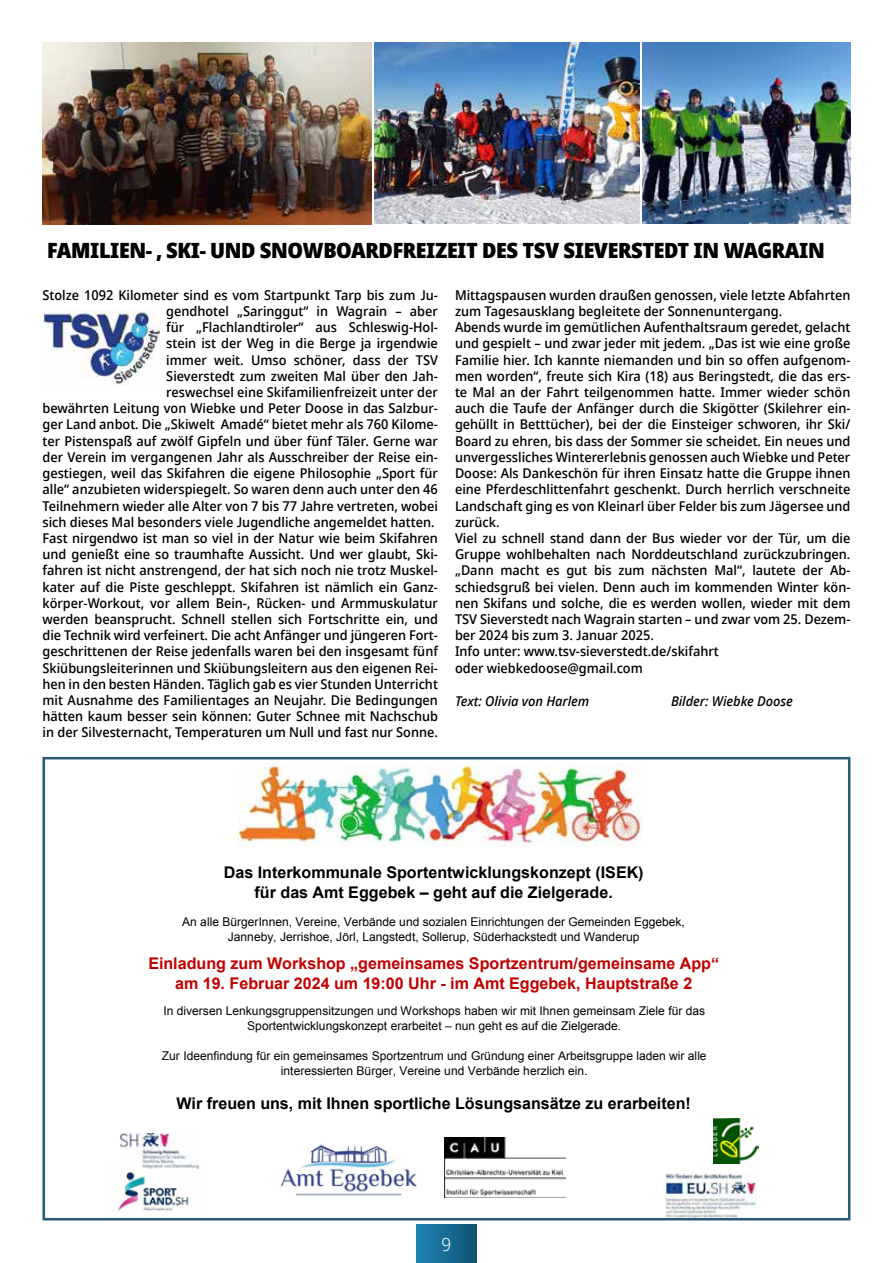
<style>
.page{position:relative;width:893px;height:1263px;background:#fff}
.page>*{position:absolute;margin:0;border:0;box-sizing:border-box;transform-origin:0 0}
.t1{font:900 21px "Avrile Sans";letter-spacing:-.02em;color:#000}
.t2{font:300 18px "Avrile Sans";color:#fff}
.t3{font:700 16.05px/20px "Arial";color:#000;text-align:center}
.t4{font:700 16.05px/20px "Arial";color:#c00000;text-align:center}
.t5{font:500 13.5px/16.2px "Avrile Sans";color:#000;text-align:right}
.t6{font:italic 500 13.5px "Avrile Sans";color:#000}
.t7{font:12px/15px "Arial";color:#000;text-align:center}
</style>
<div class="page">
<div style="left:417px;top:1225px;width:59px;height:38px;background:linear-gradient(to right,#1d84b5,#105472)"></div>
<img style="left:118px;top:1172px;width:71px;height:39px">
<img style="left:239px;top:764px;width:403px;height:82px">
<img style="left:445px;top:1137px;width:121px;height:61px">
<img style="left:280px;top:1144px;width:137px;height:52px">
<img style="left:666px;top:1173px;width:92px;height:43px">
<img style="left:713px;top:1118px;width:45px;height:45px">
<img style="left:121px;top:1134px;width:78px;height:35px">
<div style="left:43px;top:757px;width:807px;height:463px;border:3px solid #2a5877"></div>
<img style="left:43px;top:310px;width:117px;height:76px">
<img style="left:642px;top:43px;width:208px;height:181px">
<img style="left:374px;top:43px;width:265px;height:181px">
<img style="left:43px;top:43px;width:329px;height:181px">
<h1 class="t1" style="left:47px;top:235px;width:779px">FAMILIEN- , SKI- UND SNOWBOARDFREIZEIT DES TSV SIEVERSTEDT IN WAGRAIN</h1>
<p class="t5" style="left:43px;top:287px;width:397px">Stolze 1092 Kilometer sind es vom Startpunkt Tarp bis zum Ju&shy;gendhotel „Saringgut“ in Wagrain – aber<br>für „Flachlandtiroler“ aus Schleswig-Hol-<br>stein ist der Weg in die Berge ja irgendwie<br>immer weit. Umso schöner, dass der TSV<br>Sieverstedt zum zweiten Mal über den Jah-<br>reswechsel eine Skifamilienfreizeit unter der<br>bewährten Leitung von Wiebke und Peter Doose in das Salzbur&shy;ger Land anbot. Die „Skiwelt Amadé“ bietet mehr als 760 Kilome&shy;ter Pistenspaß auf zwölf Gipfeln und über fünf Täler. Gerne war der Verein im vergangenen Jahr als Ausschreiber der Reise ein&shy;gestiegen, weil das Skifahren die eigene Philosophie „Sport für alle“ anzubieten widerspiegelt. So waren denn auch unter den 46<br>Teilnehmern wieder alle Alter von 7 bis 77 Jahre vertreten, wobei sich dieses Mal besonders viele Jugendliche angemeldet hatten.<br>Fast nirgendwo ist man so viel in der Natur wie beim Skifahren und genießt eine so traumhafte Aussicht. Und wer glaubt, Ski&shy;fahren ist nicht anstrengend, der hat sich noch nie trotz Muskel&shy;kater auf die Piste geschleppt. Skifahren ist nämlich ein Ganz&shy;körper-Workout, vor allem Bein-, Rücken- und Armmuskulatur werden beansprucht. Schnell stellen sich Fortschritte ein, und die Technik wird verfeinert. Die acht Anfänger und jüngeren Fort&shy;geschrittenen der Reise jedenfalls waren bei den insgesamt fünf Skiübungsleiterinnen und Skiübungsleitern aus den eigenen Rei&shy;hen in den besten Händen. Täglich gab es vier Stunden Unterricht mit Ausnahme des Familientages an Neujahr. Die Bedingungen hätten kaum besser sein können: Guter Schnee mit Nachschub in der Silvesternacht, Temperaturen um Null und fast nur Sonne.</p>
<p class="t5" style="left:455px;top:287px;width:397px;text-align:left">Mittagspausen wurden draußen genossen, viele letzte Abfahrten zum Tagesausklang begleitete der Sonnenuntergang.<br>Abends wurde im gemütlichen Aufenthaltsraum geredet, gelacht und gespielt – und zwar jeder mit jedem. „Das ist wie eine große Familie hier. Ich kannte niemanden und bin so offen aufgenom&shy;men worden“, freute sich Kira (18) aus Beringstedt, die das ers&shy;te Mal an der Fahrt teilgenommen hatte. Immer wieder schön auch die Taufe der Anfänger durch die Skigötter (Skilehrer ein&shy;gehüllt in Betttücher), bei der die Einsteiger schworen, ihr Ski/ Board zu ehren, bis dass der Sommer sie scheidet. Ein neues und unvergessliches Wintererlebnis genossen auch Wiebke und Peter Doose: Als Dankeschön für ihren Einsatz hatte die Gruppe ihnen eine Pferdeschlittenfahrt geschenkt. Durch herrlich verschneite Landschaft ging es von Kleinarl über Felder bis zum Jägersee und zurück.<br>Viel zu schnell stand dann der Bus wieder vor der Tür, um die Gruppe wohlbehalten nach Norddeutschland zurückzubringen. „Dann macht es gut bis zum nächsten Mal“, lautete der Ab&shy;schiedsgruß bei vielen. Denn auch im kommenden Winter kön&shy;nen Skifans und solche, die es werden wollen, wieder mit dem TSV Sieverstedt nach Wagrain starten – und zwar vom 25. Dezem&shy;ber 2024 bis zum 3. Januar 2025.<br>Info unter: www.tsv-sieverstedt.de/skifahrt<br>oder wiebkedoose@gmail.com</p>
<p class="t6" style="left:455px;top:691px;width:136px">Text: Olivia von Harlem</p>
<p class="t6" style="left:671px;top:691px;width:123px">Bilder: Wiebke Doose</p>
<p class="t3" style="left:224px;top:863px;width:421px">Das Interkommunale Sportentwicklungskonzept (ISEK) für das Amt Eggebek – geht auf die Zielgerade.</p>
<p class="t7" style="left:182px;top:914px;width:504px">An alle BürgerInnen, Vereine, Verbände und sozialen Einrichtungen der Gemeinden Eggebek,<br>Janneby, Jerrishoe, Jörl, Langstedt, Sollerup, Süderhackstedt und Wanderup</p>
<p class="t4" style="left:148px;top:954px;width:572px">Einladung zum Workshop „gemeinsames Sportzentrum/gemeinsame App“ am 19. Februar 2024 um 19:00 Uhr - im Amt Eggebek, Hauptstraße 2</p>
<p class="t7" style="left:163px;top:1004px;width:543px">In diversen Lenkungsgruppensitzungen und Workshops haben wir mit Ihnen gemeinsam Ziele für das<br>Sportentwicklungskonzept erarbeitet – nun geht es auf die Zielgerade.</p>
<p class="t7" style="left:162px;top:1049px;width:546px">Zur Ideenfindung für ein gemeinsames Sportzentrum und Gründung einer Arbeitsgruppe laden wir alle interessierten Bürger, Vereine und Verbände herzlich ein.</p>
<p class="t3" style="left:176px;top:1094px;width:516px">Wir freuen uns, mit Ihnen sportliche Lösungsansätze zu erarbeiten!</p>
<h2 class="t2" style="left:442px;top:1232px;width:11px">9</h2>
</div>
